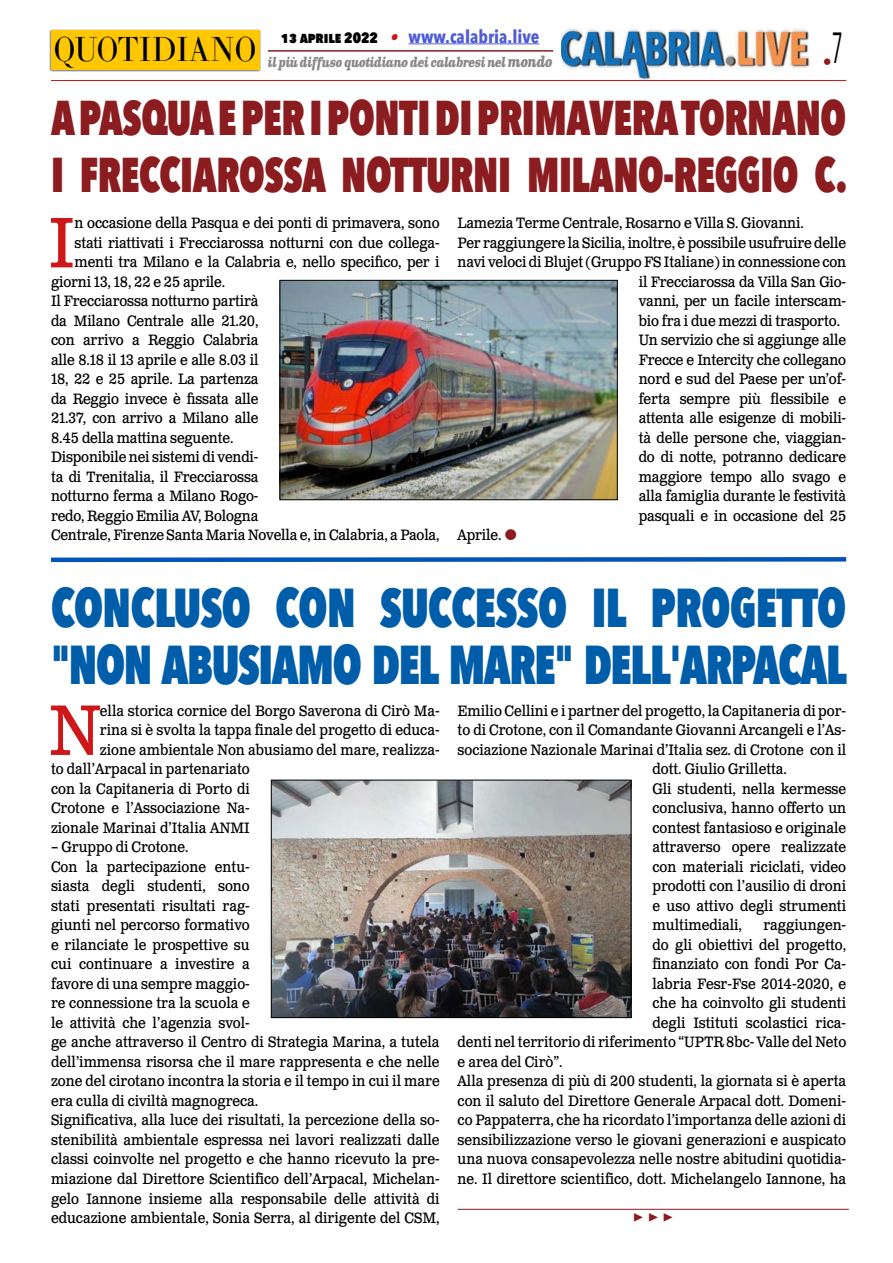
<style>
.page{position:relative;width:893px;height:1263px;background:#fff}
.page>*{position:absolute;margin:0;border:0;box-sizing:border-box;transform-origin:0 0}
.t1{font:71.25px "Clarendon Text Pro";color:#cd1719;scale:.9 1}
.t2{font:800 54.6px/57px "Avenir Next Condensed";letter-spacing:-.03em;color:#005da9;scale:.83 1}
.t3{font:800 48.75px/57px "Avenir Next Condensed";letter-spacing:-.01em;color:#8b1c1f;scale:.82 1}
.t4{font:34.2px "LTC Bodoni 175 Pro";color:#000;scale:.88 1}
.t5{font:700 18px "Avenir Next Condensed";color:#4f5cd6}
.t6{font:700 18px "Minion Pro";color:#8b1c1f}
.t7{font:18px "Avenir Next Condensed";color:#8b1c1f}
.t8{font:15px/19.5px "Clarendon Text Pro";color:#000;scale:.9 1}
.t9{font:italic 700 13.5px "Clarendon Text Pro";letter-spacing:-.05em;color:#878787;scale:.79 1}
.s1{font-weight:800;font-size:15px;color:#000}
.s2{font-family:"Clarendon Text Pro";font-style:italic;font-size:16.5px;color:#ca181a}
.s3{font-size:15px}
</style>
<div class="page">
<img style="left:561px;top:29px;width:249px;height:51px">
<hr style="left:51px;top:80px;width:795px;height:1px;background:#cd1719">
<div style="left:49px;top:29px;width:212px;height:43px;background:#000;opacity:.75"></div>
<div style="left:51px;top:31px;width:208px;height:39px;background:#fec700"></div>
<hr style="left:409px;top:43px;width:130px;height:1px;background:#4f5cd6">
<hr style="left:268px;top:50px;width:285px;height:2px;background:#8b1c1f">
<img style="left:282px;top:282px;width:333px;height:216px">
<div style="left:280px;top:280px;width:337px;height:220px;border:1px solid #000"></div>
<svg style="left:51px;top:557px;width:796px;height:6px"></svg>
<hr style="left:458px;top:1209px;width:391px;height:1px;background:#8b1c1f">
<img style="left:273px;top:782px;width:356px;height:234px">
<div style="left:271px;top:780px;width:360px;height:238px;border:1px solid #000"></div>
<p class="t5" style="left:281px;top:25px;width:260px"><span class="s1">13 aprile 2022</span> <span class="s2">•</span> www.calabria.live</p>
<p class="t9" style="left:268px;top:53px;width:362px">il più diffuso quotidiano dei calabresi nel <span class="s3">mondo</span></p>
<p class="t7" style="left:823px;top:46px;width:22px">•<sup>7</sup></p>
<h3 class="t3" style="left:51px;top:89px;width:973px">A PASQUA E PER I PONTI DI PRIMAVERA TORNANO<br>I FRECCIAROSSA NOTTURNI MILANO-REGGIO C.</h3>
<h1 class="t1" style="left:49px;top:200px;width:31px">I</h1>
<p class="t8" style="left:74px;top:214px;width:407px">n occasione della Pasqua e dei ponti di primavera, sono</p>
<h3 class="t4" style="left:54px;top:27px;width:232px">QUOTIDIANO</h3>
<p class="t8" style="left:458px;top:214px;width:386px">Lamezia Terme Centrale, Rosarno e Villa S. Giovanni.</p>
<p class="t8" style="left:458px;top:234px;width:433px">Per raggiungere la Sicilia, inoltre, è possibile usufruire delle</p>
<p class="t8" style="left:458px;top:253px;width:433px">navi veloci di Blujet (Gruppo FS Italiane) in connessione con</p>
<p class="t8" style="left:639px;top:273px;width:232px">il Frecciarossa da Villa San Gio-</p>
<p class="t8" style="left:639px;top:292px;width:232px">vanni, per un facile interscam-</p>
<p class="t8" style="left:639px;top:312px;width:225px">bio fra i due mezzi di trasporto.</p>
<p class="t8" style="left:639px;top:331px;width:232px">Un servizio che si aggiunge alle</p>
<p class="t8" style="left:639px;top:351px;width:232px">Frecce e Intercity che collegano</p>
<p class="t8" style="left:639px;top:370px;width:232px">nord e sud del Paese per un’of-</p>
<p class="t8" style="left:639px;top:390px;width:232px">ferta sempre più flessibile e</p>
<p class="t8" style="left:639px;top:409px;width:232px">attenta alle esigenze di mobili-</p>
<p class="t8" style="left:639px;top:429px;width:232px">tà delle persone che, viaggian-</p>
<p class="t8" style="left:639px;top:448px;width:232px">do di notte, potranno dedicare</p>
<p class="t8" style="left:639px;top:468px;width:232px">maggiore tempo allo svago e</p>
<p class="t8" style="left:639px;top:487px;width:232px">alla famiglia durante le festività</p>
<p class="t8" style="left:639px;top:507px;width:232px">pasquali e in occasione del 25</p>
<p class="t8" style="left:458px;top:526px;width:50px">Aprile.</p>
<p class="t8" style="left:74px;top:234px;width:407px">stati riattivati i Frecciarossa notturni con due collega-</p>
<p class="t8" style="left:74px;top:253px;width:407px">menti tra Milano e la Calabria e, nello specifico, per i</p>
<p class="t8" style="left:51px;top:273px;width:195px">giorni 13, 18, 22 e 25 aprile.</p>
<p class="t8" style="left:51px;top:292px;width:232px">Il Frecciarossa notturno partirà</p>
<p class="t8" style="left:51px;top:312px;width:232px">da Milano Centrale alle 21.20,</p>
<p class="t8" style="left:51px;top:331px;width:232px">con arrivo a Reggio Calabria</p>
<p class="t8" style="left:51px;top:351px;width:232px">alle 8.18 il 13 aprile e alle 8.03 il</p>
<p class="t8" style="left:51px;top:370px;width:232px">18, 22 e 25 aprile. La partenza</p>
<p class="t8" style="left:51px;top:390px;width:232px">da Reggio invece è fissata alle</p>
<p class="t8" style="left:51px;top:409px;width:232px">21.37, con arrivo a Milano alle</p>
<p class="t8" style="left:51px;top:429px;width:204px">8.45 della mattina seguente.</p>
<p class="t8" style="left:51px;top:448px;width:232px">Disponibile nei sistemi di vendi-</p>
<p class="t8" style="left:51px;top:468px;width:232px">ta di Trenitalia, il Frecciarossa</p>
<p class="t8" style="left:51px;top:487px;width:232px">notturno ferma a Milano Rogo-</p>
<p class="t8" style="left:51px;top:507px;width:232px">redo, Reggio Emilia AV, Bologna</p>
<p class="t8" style="left:51px;top:526px;width:433px">Centrale, Firenze Santa Maria Novella e, in Calabria, a Paola,</p>
<h2 class="t2" style="left:51px;top:579px;width:961px">CONCLUSO CON SUCCESSO IL PROGETTO "NON ABUSIAMO DEL MARE" DELL'ARPACAL</h2>
<h1 class="t1" style="left:49px;top:687px;width:59px">N</h1>
<p class="t8" style="left:100px;top:702px;width:379px">ella storica cornice del Borgo Saverona di Cirò Ma-</p>
<p class="t8" style="left:100px;top:721px;width:379px">rina si è svolta la tappa finale del progetto di educa-</p>
<p class="t8" style="left:100px;top:741px;width:379px">zione ambientale Non abusiamo del mare, realizza-</p>
<p class="t8" style="left:51px;top:760px;width:222px">to dall’Arpacal in partenariato</p>
<p class="t8" style="left:51px;top:780px;width:222px">con la Capitaneria di Porto di</p>
<p class="t8" style="left:51px;top:799px;width:222px">Crotone e l’Associazione Na-</p>
<p class="t8" style="left:51px;top:819px;width:222px">zionale Marinai d’Italia ANMI</p>
<p class="t8" style="left:51px;top:838px;width:433px">– Gruppo di Crotone.<br>Con la partecipazione entu-<br>siasta degli studenti, sono<br>stati presentati risultati rag-<br>giunti nel percorso formativo<br>e rilanciate le prospettive su<br>cui continuare a investire a<br>favore di una sempre maggio-<br>re connessione tra la scuola e<br>le attività che l’agenzia svol-<br>ge anche attraverso il Centro di Strategia Marina, a tutela dell’immensa risorsa che il mare rappresenta e che nelle zone del cirotano incontra la storia e il tempo in cui il mare era culla di civiltà magnogreca.<br>Significativa, alla luce dei risultati, la percezione della so&shy;stenibilità ambientale espressa nei lavori realizzati dalle classi coinvolte nel progetto e che hanno ricevuto la pre&shy;miazione dal Direttore Scientifico dell’Arpacal, Michelan&shy;gelo Iannone insieme alla responsabile delle attività di educazione ambientale, Sonia Serra, al dirigente del CSM,</p>
<p class="t8" style="left:458px;top:702px;width:433px">Emilio Cellini e i partner del progetto, la Capitaneria di por-</p>
<p class="t8" style="left:458px;top:721px;width:433px">to di Crotone, con il Comandante Giovanni Arcangeli e l’As-</p>
<p class="t8" style="left:458px;top:741px;width:433px">sociazione Nazionale Marinai d’Italia sez. di Crotone con il</p>
<p class="t8" style="left:652px;top:760px;width:151px">dott. Giulio Grilletta.</p>
<p class="t8" style="left:652px;top:780px;width:217px">Gli studenti, nella kermesse</p>
<p class="t8" style="left:652px;top:799px;width:217px">conclusiva, hanno offerto un</p>
<p class="t8" style="left:652px;top:819px;width:217px">contest fantasioso e originale</p>
<p class="t8" style="left:652px;top:838px;width:217px">attraverso opere realizzate</p>
<p class="t8" style="left:652px;top:858px;width:217px">con materiali riciclati, video</p>
<p class="t8" style="left:652px;top:877px;width:217px">prodotti con l’ausilio di droni</p>
<p class="t8" style="left:652px;top:897px;width:217px">e uso attivo degli strumenti</p>
<p class="t8" style="left:652px;top:916px;width:101px">multimediali,</p>
<p class="t8" style="left:763px;top:916px;width:93px">raggiungen-</p>
<p class="t8" style="left:652px;top:936px;width:217px">do gli obiettivi del progetto,</p>
<p class="t8" style="left:652px;top:955px;width:217px">finanziato con fondi Por Ca-</p>
<p class="t8" style="left:652px;top:975px;width:217px">labria Fesr-Fse 2014-2020, e</p>
<p class="t8" style="left:652px;top:994px;width:217px">che ha coinvolto gli studenti</p>
<p class="t8" style="left:652px;top:1014px;width:217px">degli Istituti scolastici rica-</p>
<p class="t8" style="left:458px;top:1033px;width:433px">denti nel territorio di riferimento “UPTR 8bc- Valle del Neto</p>
<p class="t8" style="left:458px;top:1053px;width:118px">e area del Cirò”.</p>
<p class="t8" style="left:458px;top:1072px;width:433px">Alla presenza di più di 200 studenti, la giornata si è aperta</p>
<p class="t8" style="left:458px;top:1092px;width:433px">con il saluto del Direttore Generale Arpacal dott. Domeni-</p>
<p class="t8" style="left:458px;top:1111px;width:433px">co Pappaterra, che ha ricordato l’importanza delle azioni di</p>
<p class="t8" style="left:458px;top:1131px;width:433px">sensibilizzazione verso le giovani generazioni e auspicato</p>
<p class="t8" style="left:458px;top:1150px;width:433px">una nuova consapevolezza nelle nostre abitudini quotidia-</p>
<p class="t8" style="left:458px;top:1170px;width:433px">ne. Il direttore scientifico, dott. Michelangelo Iannone, ha</p>
<p class="t6" style="left:633px;top:1204px;width:42px">▶ ▶ ▶</p>
</div>
